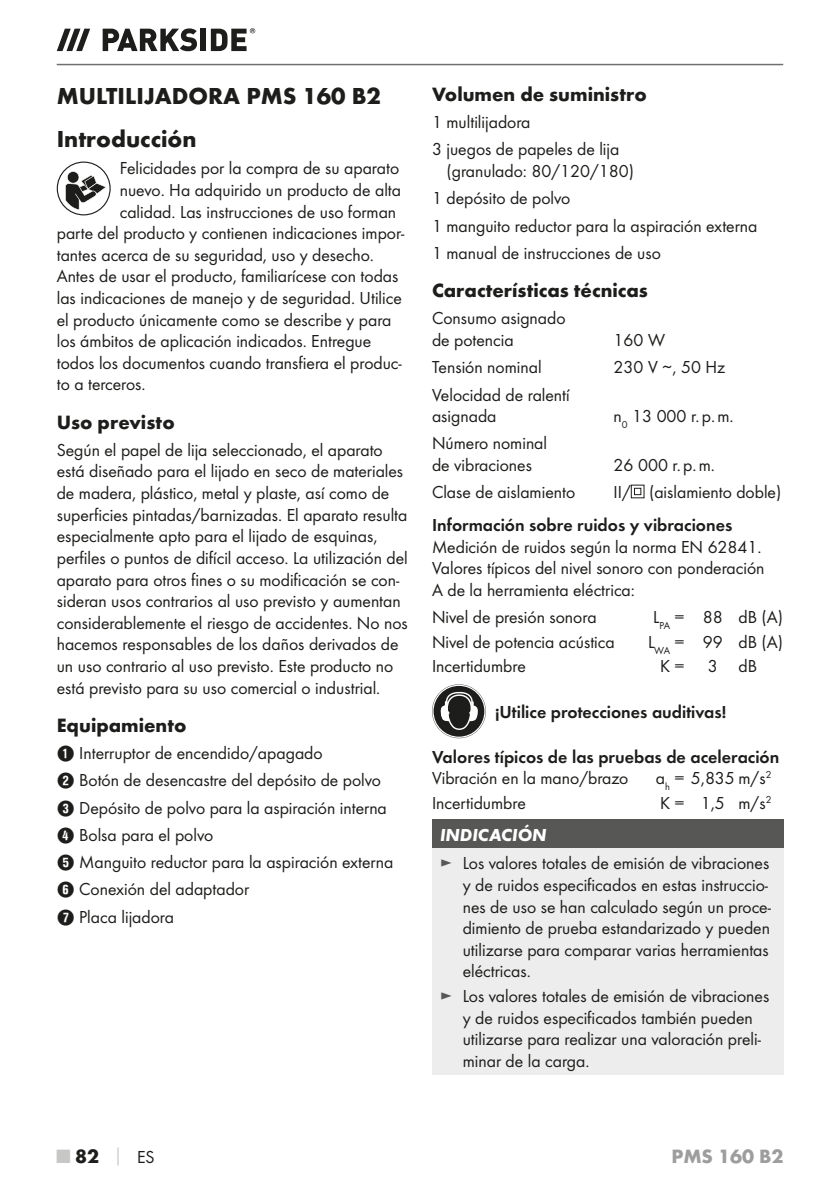
<style>
.page{position:relative;width:840px;height:1191px;background:#fff}
.page>*{position:absolute;margin:0;border:0;box-sizing:border-box;transform-origin:0 0}
.t1{font:700 24px/43px "Futura";color:#1d1d1b}
.t2{font:700 20px "Futura";color:#1d1d1b}
.t3{font:700 20px "Futura";color:#9d9d9d}
.t4{font:18px/21.6px "Futura Boo";color:#1d1d1b}
.t5{font:18px "Futura Dem";color:#1d1d1b}
.t6{font:italic 700 18px "Futura";color:#fff}
.s1{font-family:"Hako PI Nummern"}
.s2{color:#575756}
.s3{color:#c7c7c6}
.s4{font-size:18px;color:#c7c7c6}
.s5{font-family:"Futura Boo";font-weight:400;font-size:18px}
</style>
<div class="page">
<hr style="left:57px;top:64px;width:725px;height:1px;background:#70706f">
<svg style="left:57px;top:29px;width:33px;height:22px"></svg>
<svg style="left:103px;top:28px;width:94px;height:23px"></svg>
<div style="left:200px;top:29px;width:6px;height:22px;background:#1d1d1b"></div>
<svg style="left:211px;top:28px;width:44px;height:23px"></svg>
<svg style="left:57px;top:162px;width:53px;height:53px"></svg>
<div style="left:57px;top:161px;width:54px;height:54px;border:1px solid #1d1d1b;border-radius:50%"></div>
<svg style="left:65px;top:171px;width:41px;height:39px"></svg>
<svg style="left:630px;top:484px;width:14px;height:14px"></svg>
<svg style="left:432px;top:684px;width:53px;height:54px"></svg>
<div style="left:432px;top:819px;width:350px;height:29px;background:#575756"></div>
<div style="left:432px;top:848px;width:350px;height:226px;background:#ededed"></div>
<h1 class="t1" style="left:57px;top:76px;width:325px">MULTILIJADORA PMS 160 B2<br>Introducción</h1>
<p class="t4" style="left:120px;top:158px;width:281px">Felicidades por la compra de su aparato</p>
<p class="t4" style="left:120px;top:180px;width:283px">nuevo. Ha adquirido un producto de alta</p>
<p class="t4" style="left:120px;top:201px;width:278px">calidad. Las instrucciones de uso forman</p>
<p class="t4" style="left:57px;top:223px;width:349px">parte del producto y contienen indicaciones impor-</p>
<p class="t4" style="left:57px;top:245px;width:318px">tantes acerca de su seguridad, uso y desecho.</p>
<p class="t4" style="left:57px;top:266px;width:343px">Antes de usar el producto, familiarícese con todas</p>
<p class="t4" style="left:57px;top:288px;width:346px">las indicaciones de manejo y de seguridad. Utilice</p>
<p class="t4" style="left:57px;top:309px;width:336px">el producto únicamente como se describe y para</p>
<p class="t4" style="left:57px;top:331px;width:316px">los ámbitos de aplicación indicados. Entregue</p>
<p class="t4" style="left:57px;top:353px;width:346px">todos los documentos cuando transfiera el produc-</p>
<p class="t4" style="left:57px;top:374px;width:90px">to a terceros.</p>
<p class="t2" style="left:57px;top:413px;width:119px">Uso previsto</p>
<p class="t4" style="left:57px;top:440px;width:352px">Según el papel de lija seleccionado, el aparato está diseñado para el lijado en seco de materiales de madera, plástico, metal y plaste, así como de superficies pintadas/barnizadas. El aparato resulta especialmente apto para el lijado de esquinas, perfiles o puntos de difícil acceso. La utilización del aparato para otros fines o su modificación se con&shy;sideran usos contrarios al uso previsto y aumentan considerablemente el riesgo de accidentes. No nos hacemos responsables de los daños derivados de un uso contrario al uso previsto. Este producto no está previsto para su uso comercial o industrial.</p>
<p class="t2" style="left:57px;top:716px;width:131px">Equipamiento</p>
<p class="t4" style="left:57px;top:740px;width:338px;line-height:27.2px"><span class="s1">1</span> Interruptor de encendido/apagado<br><span class="s1">2</span> Botón de desencastre del depósito de polvo <span class="s1">3</span> Depósito de polvo para la aspiración interna <span class="s1">4</span> Bolsa para el polvo<br><span class="s1">5</span> Manguito reductor para la aspiración externa <span class="s1">6</span> Conexión del adaptador<br><span class="s1">7</span> Placa lijadora</p>
<p class="t2" style="left:432px;top:86px;width:216px">Volumen de suministro</p>
<p class="t4" style="left:432px;top:109px;width:189px;line-height:27.2px">1 multilijadora<br>3 juegos de papeles de lija</p>
<p class="t4" style="left:432px;top:158px;width:327px;line-height:27.2px;text-indent:14px">(granulado: 80/120/180)<br>1 depósito de polvo<br>1 manguito reductor para la aspiración externa<br>1 manual de instrucciones de uso</p>
<p class="t2" style="left:432px;top:282px;width:217px">Características técnicas</p>
<p class="t4" style="left:432px;top:308px;width:135px">Consumo asignado de potencia</p>
<p class="t4" style="left:613px;top:330px;width:53px">160 W</p>
<p class="t4" style="left:432px;top:357px;width:111px">Tensión nominal</p>
<p class="t4" style="left:613px;top:357px;width:113px">230 V ∼, 50 Hz</p>
<p class="t4" style="left:432px;top:384px;width:139px">Velocidad de ralentí asignada</p>
<p class="t4" style="left:613px;top:406px;width:121px">n<sub>0</sub> 13 000 r. p. m.</p>
<p class="t4" style="left:432px;top:433px;width:117px">Número nominal de vibraciones</p>
<p class="t4" style="left:613px;top:455px;width:103px">26 000 r. p. m.</p>
<p class="t4" style="left:432px;top:482px;width:144px">Clase de aislamiento</p>
<p class="t4" style="left:613px;top:482px;width:169px">II/ (aislamiento doble)</p>
<p class="t5" style="left:432px;top:517px;width:302px">Información sobre ruidos y vibraciones</p>
<p class="t4" style="left:432px;top:537px;width:334px">Medición de ruidos según la norma EN 62841.<br>Valores típicos del nivel sonoro con ponderación<br>A de la herramienta eléctrica:</p>
<p class="t4" style="left:432px;top:607px;width:166px">Nivel de presión sonora</p>
<p class="t4" style="left:653px;top:607px;width:131px">L<sub>PA</sub> = 88 dB (A)</p>
<p class="t4" style="left:432px;top:632px;width:184px">Nivel de potencia acústica</p>
<p class="t4" style="left:647px;top:632px;width:136px">L<sub>WA</sub> = 99 dB (A)</p>
<p class="t4" style="left:432px;top:656px;width:95px">Incertidumbre</p>
<p class="t4" style="left:659px;top:656px;width:26px">K =</p>
<p class="t4" style="left:707px;top:656px;width:51px">3 dB</p>
<p class="t5" style="left:494px;top:704px;width:232px">¡Utilice protecciones auditivas!</p>
<p class="t5" style="left:432px;top:748px;width:349px">Valores típicos de las pruebas de aceleración</p>
<p class="t4" style="left:432px;top:768px;width:198px">Vibración en la mano/brazo</p>
<p class="t4" style="left:655px;top:768px;width:117px">a<sub>h</sub> = 5,835 m/s<sup>2</sup></p>
<p class="t4" style="left:432px;top:792px;width:95px">Incertidumbre</p>
<p class="t4" style="left:659px;top:792px;width:113px">K = 1,5 m/s<sup>2</sup></p>
<p class="t6" style="left:440px;top:829px;width:108px">INDICACIÓN</p>
<p class="t4" style="left:462px;top:853px;width:309px;text-indent:-23px"><span class="s2">►</span> Los valores totales de emisión de vibraciones y de ruidos especificados en estas instruccio&shy;nes de uso se han calculado según un proce&shy;dimiento de prueba estandarizado y pueden utilizarse para comparar varias herramientas eléctricas.</p>
<p class="t4" style="left:462px;top:986px;width:308px;text-indent:-23px"><span class="s2">►</span> Los valores totales de emisión de vibraciones y de ruidos especificados también pueden utilizarse para realizar una valoración preli&shy;minar de la carga.</p>
<p class="t2" style="left:57px;top:1147px;width:99px"><span class="s3">■</span> 82 <span class="s4">│</span> <span class="s5">ES</span></p>
<p class="t3" style="left:671px;top:1147px;width:114px">PMS 160 B2</p>
</div>
